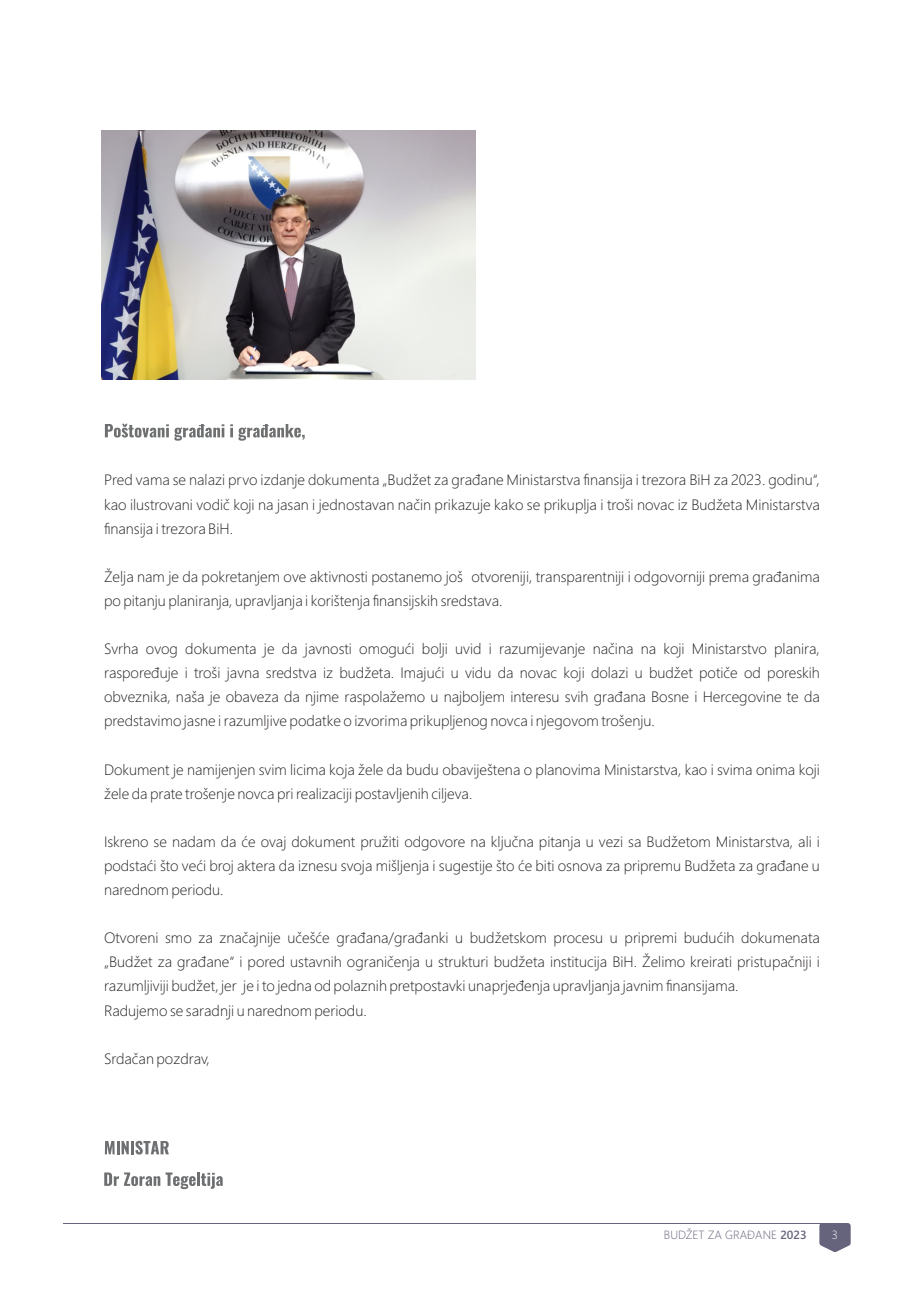
<style>
.page{position:relative;width:915px;height:1306px;background:#fff}
.page>*{position:absolute;margin:0;border:0;box-sizing:border-box;transform-origin:0 0}
.t1{font:300 15px/24.2px "Segoe UI";color:#231f20;text-align:justify}
.t2{font:300 11.85px "Segoe UI";color:#65647c}
.t3{font:300 11.85px "Segoe UI";color:#fff}
.s1{font-weight:600}
</style>
<div class="page">
<svg style="left:105px;top:424px;width:119px;height:16px"></svg>
<svg style="left:230px;top:424px;width:74px;height:16px"></svg>
<svg style="left:105px;top:1141px;width:10px;height:13px"></svg>
<hr style="left:116px;top:1140px;width:3px;height:14px;background:#6d6f71">
<svg style="left:121px;top:1141px;width:8px;height:13px"></svg>
<hr style="left:131px;top:1140px;width:3px;height:14px;background:#6d6f71">
<svg style="left:135px;top:1140px;width:34px;height:14px"></svg>
<svg style="left:104px;top:1172px;width:119px;height:17px"></svg>
<img style="left:102px;top:130px;width:373px;height:249px">
<hr style="left:63px;top:1222px;width:782px;height:1px;background:#64657c">
<svg style="left:819px;top:1222px;width:31px;height:30px"></svg>
<p class="t1" style="left:104px;top:469px;width:717px">Pred vama se nalazi prvo izdanje dokumenta „Budžet za građane Ministarstva finansija i trezora BiH za 2023. godinu“, kao ilustrovani vodič koji na jasan i jednostavan način prikazuje kako se prikuplja i troši novac iz Budžeta Ministarstva finansija i trezora BiH.</p>
<p class="t1" style="left:104px;top:566px;width:717px">Želja nam je da pokretanjem ove aktivnosti postanemo još otvoreniji, transparentniji i odgovorniji prema građanima po pitanju planiranja, upravljanja i korištenja finansijskih sredstava.</p>
<p class="t1" style="left:104px;top:638px;width:717px">Svrha ovog dokumenta je da javnosti omogući bolji uvid i razumijevanje načina na koji Ministarstvo planira, raspoređuje i troši javna sredstva iz budžeta. Imajući u vidu da novac koji dolazi u budžet potiče od poreskih obveznika, naša je obaveza da njime raspolažemo u najboljem interesu svih građana Bosne i Hercegovine te da predstavimo jasne i razumljive podatke o izvorima prikupljenog novca i njegovom trošenju.</p>
<p class="t1" style="left:104px;top:758px;width:717px">Dokument je namijenjen svim licima koja žele da budu obaviještena o planovima Ministarstva, kao i svima onima koji žele da prate trošenje novca pri realizaciji postavljenih ciljeva.</p>
<p class="t1" style="left:104px;top:831px;width:717px">Iskreno se nadam da će ovaj dokument pružiti odgovore na ključna pitanja u vezi sa Budžetom Ministarstva, ali i podstaći što veći broj aktera da iznesu svoja mišljenja i sugestije što će biti osnova za pripremu Budžeta za građane u narednom periodu.</p>
<p class="t1" style="left:104px;top:927px;width:717px;text-align:left">Otvoreni smo za značajnije učešće građana/građanki u budžetskom procesu u pripremi budućih dokumenata „Budžet za građane“ i pored ustavnih ograničenja u strukturi budžeta institucija BiH. Želimo kreirati pristupačniji i razumljiviji budžet, jer je i to jedna od polaznih pretpostavki unaprjeđenja upravljanja javnim finansijama.<br>Radujemo se saradnji u narednom periodu.</p>
<p class="t1" style="left:104px;top:1047px;width:107px">Srdačan pozdrav,</p>
<p class="t2" style="left:663px;top:1230px;width:144px">BUDŽET ZA GRAĐANE <span class="s1">2023</span></p>
<p class="t3" style="left:831px;top:1230px;width:8px">3</p>
</div>
